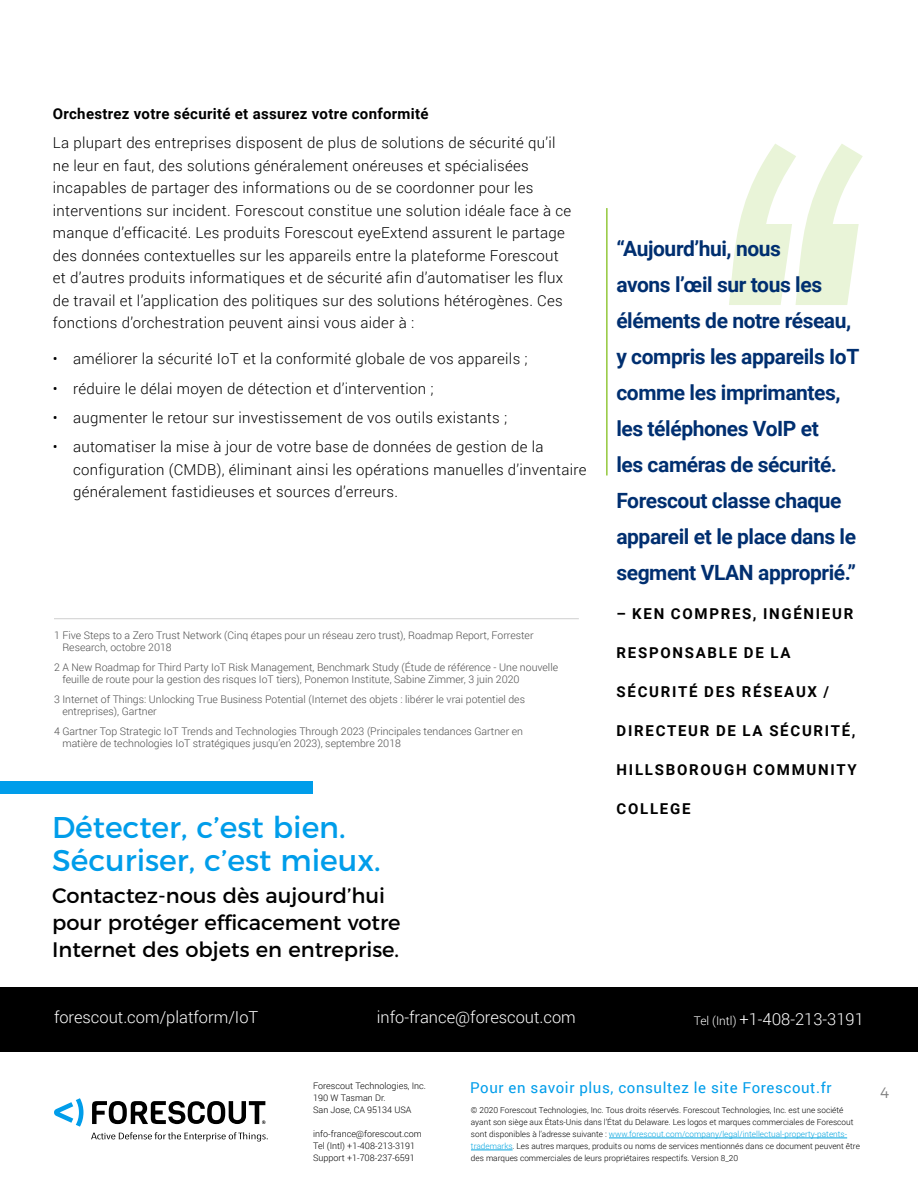
<style>
.page{position:relative;width:918px;height:1188px;background:#fff}
.page>*{position:absolute;margin:0;border:0;box-sizing:border-box;transform-origin:0 0}
.quotation_mark{font:italic 600px "Century Gothic Pro";color:#e9f4d8}
.CTA_headline_See_it{font:30px "Montserrat";color:#009dea}
.quote{font:700 21px/36px "Roboto";letter-spacing:-.02em;color:#002f70}
.CTA_contact_us{font:21px/27px "Montserrat";color:#000}
.t1{font:300 16.5px "Roboto";color:#fff}
.body_copy{font:300 15px/22.5px "Roboto";letter-spacing:.02em;color:#000}
.quote_name{font:700 15px "Roboto";letter-spacing:.115em;color:#000}
.body_copy_-_bullets{font:700 15px "Roboto";letter-spacing:.02em;color:#000}
.t2{font:15px "Roboto";letter-spacing:.04em;color:#009dea}
.t3{font:300 15px "Montserrat";color:#808080}
.footnotes{font:300 10.5px/12.6px "Roboto";color:#4d4d4d}
.contact{font:300 9px/12px "Roboto";color:#000}
.boilerplate{font:300 8.25px/12px "Roboto";color:#000}
.s1{font-size:12px}
.s2{color:#05a5e0}
</style>
<div class="page">
<hr style="left:606px;top:208px;width:2px;height:267px;background:#93c83c">
<hr style="left:54px;top:618px;width:525px;height:1px;background:#000">
<hr style="left:609px;top:1138px;width:238px;height:1px;background:#05a5e0">
<hr style="left:471px;top:1150px;width:42px;height:1px;background:#05a5e0">
<div style="left:0;top:781px;width:312px;height:13px;background:#009dea"></div>
<svg style="left:54px;top:1098px;width:29px;height:29px"></svg>
<svg style="left:92px;top:1101px;width:174px;height:23px"></svg>
<svg style="left:91px;top:1132px;width:177px;height:10px"></svg>
<div style="left:0;top:987px;width:918px;height:65px;background:#000"></div>
<p class="body_copy_-_bullets" style="left:53px;top:103px;width:377px">Orchestrez votre sécurité et assurez votre conformité</p>
<p class="body_copy" style="left:53px;top:131px;width:520px">La plupart des entreprises disposent de plus de solutions de sécurité qu’il ne leur en faut, des solutions généralement onéreuses et spécialisées incapables de partager des informations ou de se coordonner pour les interventions sur incident. Forescout constitue une solution idéale face à ce manque d’efficacité. Les produits Forescout eyeExtend assurent le partage des données contextuelles sur les appareils entre la plateforme Forescout et d’autres produits informatiques et de sécurité afin d’automatiser les flux de travail et l’application des politiques sur des solutions hétérogènes. Ces fonctions d’orchestration peuvent ainsi vous aider à :</p>
<p class="body_copy" style="left:53px;top:347px;width:476px">• améliorer la sécurité IoT et la conformité globale de vos appareils ;</p>
<p class="body_copy" style="left:53px;top:377px;width:382px">• réduire le délai moyen de détection et d’intervention ;</p>
<p class="body_copy" style="left:53px;top:406px;width:456px">• augmenter le retour sur investissement de vos outils existants ;</p>
<p class="body_copy" style="left:73px;top:435px;width:515px;text-indent:-20px">• automatiser la mise à jour de votre base de données de gestion de la configuration (CMDB), éliminant ainsi les opérations manuelles d’inventaire généralement fastidieuses et sources d’erreurs.</p>
<p class="footnotes" style="left:62px;top:628px;width:473px;text-indent:-8px">1 Five Steps to a Zero Trust Network (Cinq étapes pour un réseau zero trust), Roadmap Report, Forrester<br>Research, octobre 2018</p>
<p class="footnotes" style="left:62px;top:660px;width:497px;text-indent:-8px">2 A New Roadmap for Third Party IoT Risk Management, Benchmark Study (Étude de référence - Une nouvelle feuille de route pour la gestion des risques IoT tiers), Ponemon Institute, Sabine Zimmer, 3 juin 2020</p>
<p class="footnotes" style="left:62px;top:692px;width:464px;text-indent:-8px">3 Internet of Things: Unlocking True Business Potential (Internet des objets : libérer le vrai potentiel des entreprises), Gartner</p>
<p class="footnotes" style="left:62px;top:724px;width:462px;text-indent:-8px">4 Gartner Top Strategic IoT Trends and Technologies Through 2023 (Principales tendances Gartner en matière de technologies IoT stratégiques jusqu’en 2023), septembre 2018</p>
<p class="CTA_headline_See_it" style="left:52px;top:803px;width:295px">Détecter, c’est bien.</p>
<p class="CTA_headline_See_it" style="left:52px;top:836px;width:330px">Sécuriser, c’est mieux.</p>
<p class="CTA_contact_us" style="left:52px;top:881px;width:350px">Contactez-nous dès aujourd’hui pour protéger efficacement votre<br>Internet des objets en entreprise.</p>
<p class="quotation_mark" style="left:645px;top:10px;width:279px">‘‘</p>
<p class="quote" style="left:616px;top:229px;width:244px">“Aujourd’hui, nous<br>avons l’œil sur tous les éléments de notre réseau, y compris les appareils IoT comme les imprimantes, les téléphones VoIP et<br>les caméras de sécurité.<br>Forescout classe chaque appareil et le place dans le segment VLAN approprié.”</p>
<p class="quote_name" style="left:616px;top:603px;width:238px">– KEN COMPRES, INGÉNIEUR</p>
<p class="quote_name" style="left:617px;top:642px;width:175px">RESPONSABLE DE LA</p>
<p class="quote_name" style="left:617px;top:681px;width:214px">SÉCURITÉ DES RÉSEAUX /</p>
<p class="quote_name" style="left:617px;top:720px;width:240px">DIRECTEUR DE LA SÉCURITÉ,</p>
<p class="quote_name" style="left:617px;top:759px;width:242px">HILLSBOROUGH COMMUNITY</p>
<p class="quote_name" style="left:617px;top:798px;width:75px">COLLEGE</p>
<p class="t1" style="left:54px;top:1006px;width:206px">forescout.com/platform/IoT</p>
<p class="t1" style="left:377px;top:1006px;width:201px">info-france@forescout.com</p>
<p class="t1" style="left:694px;top:1007px;width:171px"><span class="s1">Tel (Intl)</span> +1-408-213-3191</p>
<p class="contact" style="left:313px;top:1079px;width:114px">Forescout Technologies, Inc.<br>190 W Tasman Dr.<br>San Jose, CA 95134 USA</p>
<p class="contact" style="left:313px;top:1127px;width:110px">info-france@forescout.com<br>Tel (Intl) +1-408-213-3191<br>Support +1-708-237-6591</p>
<p class="t2" style="left:470px;top:1077px;width:363px">Pour en savoir plus, consultez le site Forescout.fr</p>
<p class="boilerplate" style="left:471px;top:1104px;width:390px">© 2020 Forescout Technologies, Inc. Tous droits réservés. Forescout Technologies, Inc. est une société ayant son siège aux États-Unis dans l’État du Delaware. Les logos et marques commerciales de Forescout sont disponibles à l’adresse suivante : <span class="s2">www.forescout.com/company/legal/intellectual-property-patents&shy;trademarks</span>. Les autres marques, produits ou noms de services mentionnés dans ce document peuvent être des marques commerciales de leurs propriétaires respectifs. Version 8_20</p>
<p class="t3" style="left:880px;top:1081px;width:11px">4</p>
</div>
